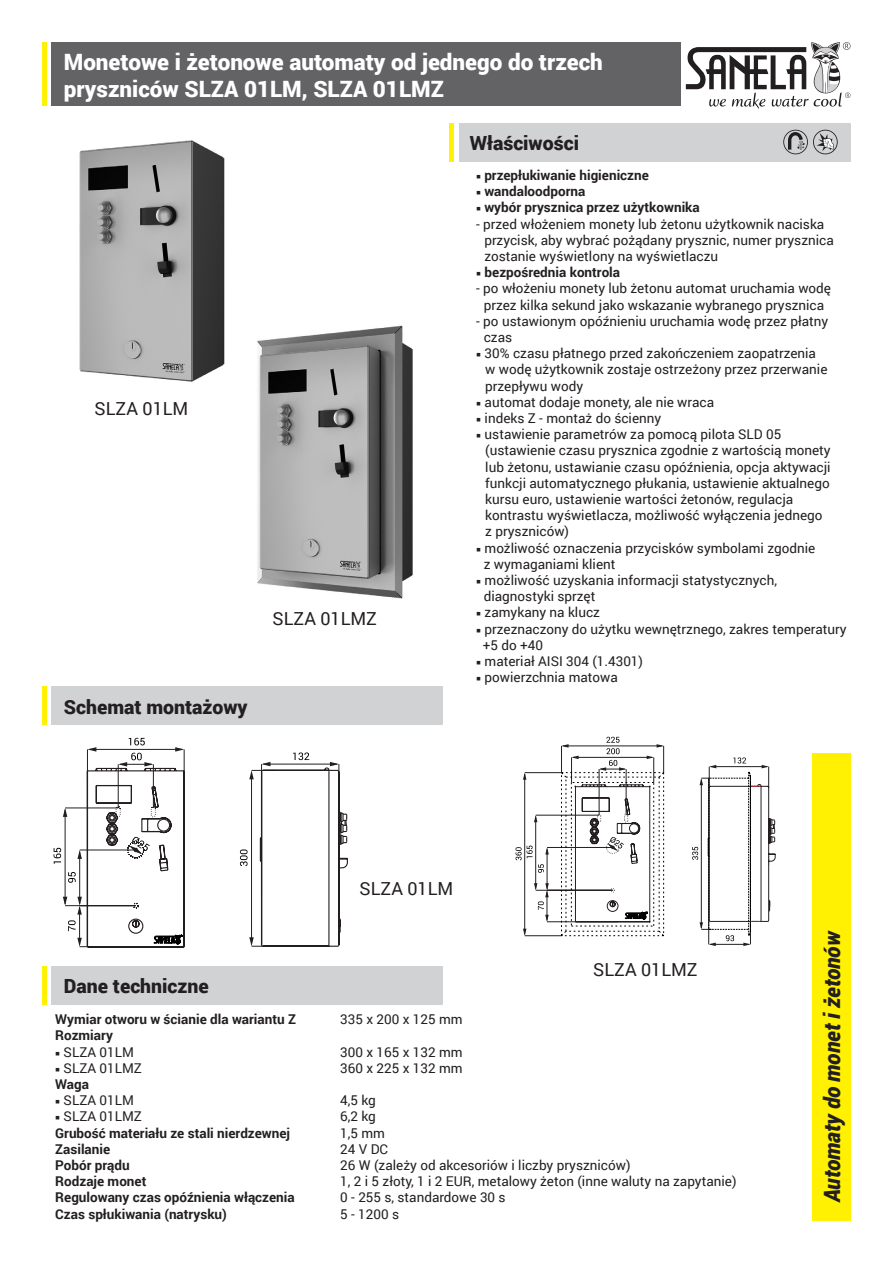
<style>
.page{position:relative;width:893px;height:1263px;background:#fff}
.page>*{position:absolute;margin:0;border:0;box-sizing:border-box;transform-origin:0 0}
.t1{font:900 22.5px "Roboto";color:#fff}
.t2{font:italic 900 22.5px "Roboto";color:#231f20;scale:.95 1}
.t3{font:900 19.5px "Roboto";color:#231f20}
.t4{font:18px "Roboto";color:#231f20}
.t5{font:13.5px/16.2px "Roboto";color:#231f20}
.t6{font:700 13.5px "Roboto";color:#231f20}
</style>
<div class="page">
<div style="left:51px;top:43px;width:629px;height:63px;background:#636366"></div>
<div style="left:459px;top:123px;width:391px;height:39px;background:#d1d2d4"></div>
<div style="left:812px;top:753px;width:38px;height:467px;background:#fff101"></div>
<hr style="left:43px;top:43px;width:4px;height:63px;background:#fff101">
<div style="left:51px;top:966px;width:391px;height:39px;background:#d1d2d4"></div>
<hr style="left:43px;top:966px;width:4px;height:39px;background:#fff101">
<hr style="left:450px;top:123px;width:4px;height:39px;background:#fff101">
<div style="left:51px;top:687px;width:391px;height:38px;background:#d1d2d4"></div>
<hr style="left:43px;top:687px;width:4px;height:38px;background:#fff101">
<hr style="left:153px;top:764px;width:1px;height:44px;background:#231f20">
<hr style="left:118px;top:764px;width:1px;height:44px;background:#231f20">
<svg style="left:118px;top:753px;width:35px;height:13px"></svg>
<hr style="left:65px;top:808px;width:53px;height:1px;background:#231f20">
<hr style="left:65px;top:810px;width:1px;height:94px;background:#231f20">
<svg style="left:63px;top:808px;width:4px;height:9px"></svg>
<svg style="left:54px;top:848px;width:7px;height:16px"></svg>
<hr style="left:80px;top:946px;width:36px;height:1px;background:#231f20">
<hr style="left:79px;top:907px;width:1px;height:38px;background:#231f20">
<svg style="left:77px;top:938px;width:5px;height:9px"></svg>
<hr style="left:80px;top:850px;width:56px;height:1px;background:#231f20">
<hr style="left:80px;top:905px;width:56px;height:1px;background:#231f20">
<hr style="left:79px;top:852px;width:1px;height:52px;background:#231f20">
<svg style="left:63px;top:897px;width:19px;height:34px"></svg>
<svg style="left:77px;top:850px;width:5px;height:9px"></svg>
<svg style="left:68px;top:872px;width:8px;height:11px"></svg>
<hr style="left:184px;top:749px;width:1px;height:37px;background:#231f20">
<hr style="left:87px;top:749px;width:1px;height:30px;background:#231f20">
<hr style="left:89px;top:749px;width:93px;height:1px;background:#231f20">
<svg style="left:87px;top:747px;width:9px;height:5px"></svg>
<svg style="left:175px;top:747px;width:9px;height:5px"></svg>
<svg style="left:129px;top:738px;width:16px;height:7px"></svg>
<svg style="left:86px;top:767px;width:154px;height:181px"></svg>
<svg style="left:240px;top:752px;width:108px;height:195px"></svg>
<svg style="left:116px;top:806px;width:40px;height:102px"></svg>
<svg style="left:154px;top:933px;width:28px;height:11px"></svg>
<hr style="left:525px;top:772px;width:36px;height:1px;background:#231f20">
<hr style="left:525px;top:935px;width:36px;height:1px;background:#231f20">
<hr style="left:524px;top:774px;width:1px;height:160px;background:#231f20">
<svg style="left:523px;top:929px;width:3px;height:7px"></svg>
<svg style="left:523px;top:773px;width:3px;height:7px"></svg>
<hr style="left:547px;top:847px;width:66px;height:1px;background:#231f20">
<hr style="left:547px;top:849px;width:1px;height:40px;background:#231f20">
<hr style="left:547px;top:921px;width:71px;height:1px;background:#231f20">
<hr style="left:536px;top:815px;width:63px;height:1px;background:#231f20">
<hr style="left:536px;top:890px;width:77px;height:1px;background:#231f20">
<hr style="left:535px;top:816px;width:1px;height:73px;background:#231f20">
<svg style="left:534px;top:883px;width:15px;height:39px"></svg>
<svg style="left:534px;top:815px;width:3px;height:7px"></svg>
<svg style="left:516px;top:845px;width:33px;height:28px"></svg>
<svg style="left:560px;top:737px;width:216px;height:209px"></svg>
<img style="left:79px;top:140px;width:146px;height:242px">
<img style="left:257px;top:325px;width:156px;height:274px">
<svg style="left:686px;top:42px;width:164px;height:67px"></svg>
<svg style="left:783px;top:130px;width:55px;height:24px"></svg>
<p class="t1" style="left:64px;top:46px;width:541px">Monetowe i żetonowe automaty od jednego do trzech</p>
<p class="t1" style="left:64px;top:73px;width:382px">pryszniców SLZA 01LM, SLZA 01LMZ</p>
<p class="t3" style="left:470px;top:129px;width:111px">Właściwości</p>
<p class="t4" style="left:95px;top:396px;width:95px">SLZA 01LM</p>
<p class="t4" style="left:272px;top:606px;width:106px">SLZA 01LMZ</p>
<p class="t3" style="left:64px;top:693px;width:185px">Schemat montażowy</p>
<p class="t6" style="left:476px;top:166px;width:174px">○ przepłukiwanie higieniczne</p>
<p class="t6" style="left:476px;top:182px;width:111px">○ wandaloodporna</p>
<p class="t6" style="left:476px;top:198px;width:225px">○ wybór prysznica przez użytkownika</p>
<p class="t5" style="left:484px;top:215px;width:351px;text-indent:-8px">- przed włożeniem monety lub żetonu użytkownik naciska przycisk, aby wybrać pożądany prysznic, numer prysznica zostanie wyświetlony na wyświetlaczu</p>
<p class="t6" style="left:476px;top:263px;width:145px">○ bezpośrednia kontrola</p>
<p class="t5" style="left:476px;top:280px;width:356px">- po włożeniu monety lub żetonu automat uruchamia wodę</p>
<p class="t5" style="left:484px;top:296px;width:342px">przez kilka sekund jako wskazanie wybranego prysznica</p>
<p class="t5" style="left:484px;top:312px;width:346px;text-indent:-8px">- po ustawionym opóźnieniu uruchamia wodę przez płatny czas</p>
<p class="t5" style="left:476px;top:345px;width:341px">○ 30% czasu płatnego przed zakończeniem zaopatrzenia</p>
<p class="t5" style="left:485px;top:361px;width:344px">w wodę użytkownik zostaje ostrzeżony przez przerwanie przepływu wody</p>
<p class="t5" style="left:476px;top:393px;width:239px">○ automat dodaje monety, ale nie wraca</p>
<p class="t5" style="left:476px;top:410px;width:187px">○ indeks Z - montaż do ścienny</p>
<p class="t5" style="left:476px;top:426px;width:307px">○ ustawienie parametrów za pomocą pilota SLD 05</p>
<p class="t5" style="left:485px;top:442px;width:347px;text-align:justify">(ustawienie czasu prysznica zgodnie z wartością monety lub żetonu, ustawianie czasu opóźnienia, opcja aktywacji funkcji automatycznego płukania, ustawienie aktualnego kursu euro, ustawienie wartości żetonów, regulacja</p>
<p class="t5" style="left:485px;top:507px;width:339px">kontrastu wyświetlacza, możliwość wyłączenia jednego</p>
<p class="t5" style="left:485px;top:523px;width:85px">z pryszniców)</p>
<p class="t5" style="left:476px;top:539px;width:340px">○ możliwość oznaczenia przycisków symbolami zgodnie</p>
<p class="t5" style="left:484px;top:555px;width:133px">z wymaganiami klient</p>
<p class="t5" style="left:476px;top:572px;width:302px">○ możliwość uzyskania informacji statystycznych,</p>
<p class="t5" style="left:484px;top:588px;width:113px">diagnostyki sprzęt</p>
<p class="t5" style="left:476px;top:604px;width:125px">○ zamykany na klucz</p>
<p class="t5" style="left:483px;top:620px;width:365px;text-indent:-7px">○ przeznaczony do użytku wewnętrznego, zakres temperatury +5 do +40</p>
<p class="t5" style="left:476px;top:653px;width:168px">○ materiał AISI 304 (1.4301)</p>
<p class="t5" style="left:476px;top:669px;width:143px">○ powierzchnia matowa</p>
<p class="t4" style="left:360px;top:876px;width:95px">SLZA 01LM</p>
<p class="t3" style="left:64px;top:972px;width:147px">Dane techniczne</p>
<p class="t4" style="left:593px;top:957px;width:106px">SLZA 01LMZ</p>
<p class="t6" style="left:55px;top:1010px;width:242px">Wymiar otworu w ścianie dla wariantu Z</p>
<p class="t5" style="left:340px;top:1011px;width:124px">335 x 200 x 125 mm</p>
<p class="t6" style="left:55px;top:1026px;width:59px">Rozmiary</p>
<p class="t5" style="left:55px;top:1043px;width:80px">○ SLZA 01LM</p>
<p class="t5" style="left:340px;top:1043px;width:124px">300 x 165 x 132 mm</p>
<p class="t5" style="left:55px;top:1059px;width:88px">○ SLZA 01LMZ</p>
<p class="t5" style="left:340px;top:1059px;width:124px">360 x 225 x 132 mm</p>
<p class="t6" style="left:55px;top:1074px;width:35px">Waga</p>
<p class="t5" style="left:55px;top:1092px;width:80px">○ SLZA 01LM</p>
<p class="t5" style="left:340px;top:1092px;width:37px">4,5 kg</p>
<p class="t5" style="left:55px;top:1108px;width:88px">○ SLZA 01LMZ</p>
<p class="t5" style="left:340px;top:1108px;width:37px">6,2 kg</p>
<p class="t6" style="left:55px;top:1123px;width:236px">Grubość materiału ze stali nierdzewnej</p>
<p class="t5" style="left:340px;top:1124px;width:46px">1,5 mm</p>
<p class="t6" style="left:55px;top:1139px;width:56px">Zasilanie</p>
<p class="t5" style="left:340px;top:1140px;width:49px">24 V DC</p>
<p class="t6" style="left:55px;top:1155px;width:76px">Pobór prądu</p>
<p class="t5" style="left:340px;top:1156px;width:292px">26 W (zależy od akcesoriów i liczby pryszniców)</p>
<p class="t6" style="left:55px;top:1172px;width:93px">Rodzaje monet</p>
<p class="t5" style="left:340px;top:1173px;width:398px">1, 2 i 5 złoty, 1 i 2 EUR, metalowy żeton (inne waluty na zapytanie)</p>
<p class="t6" style="left:55px;top:1188px;width:241px">Regulowany czas opóźnienia włączenia</p>
<p class="t5" style="left:340px;top:1189px;width:167px">0 - 255 s, standardowe 30 s</p>
<p class="t6" style="left:55px;top:1204px;width:173px">Czas spłukiwania (natrysku)</p>
<p class="t5" style="left:340px;top:1205px;width:60px">5 - 1200 s</p>
<p class="t2" style="left:816px;top:1202px;width:288px;rotate:-90deg">Automaty do monet i żetonów</p>
</div>
